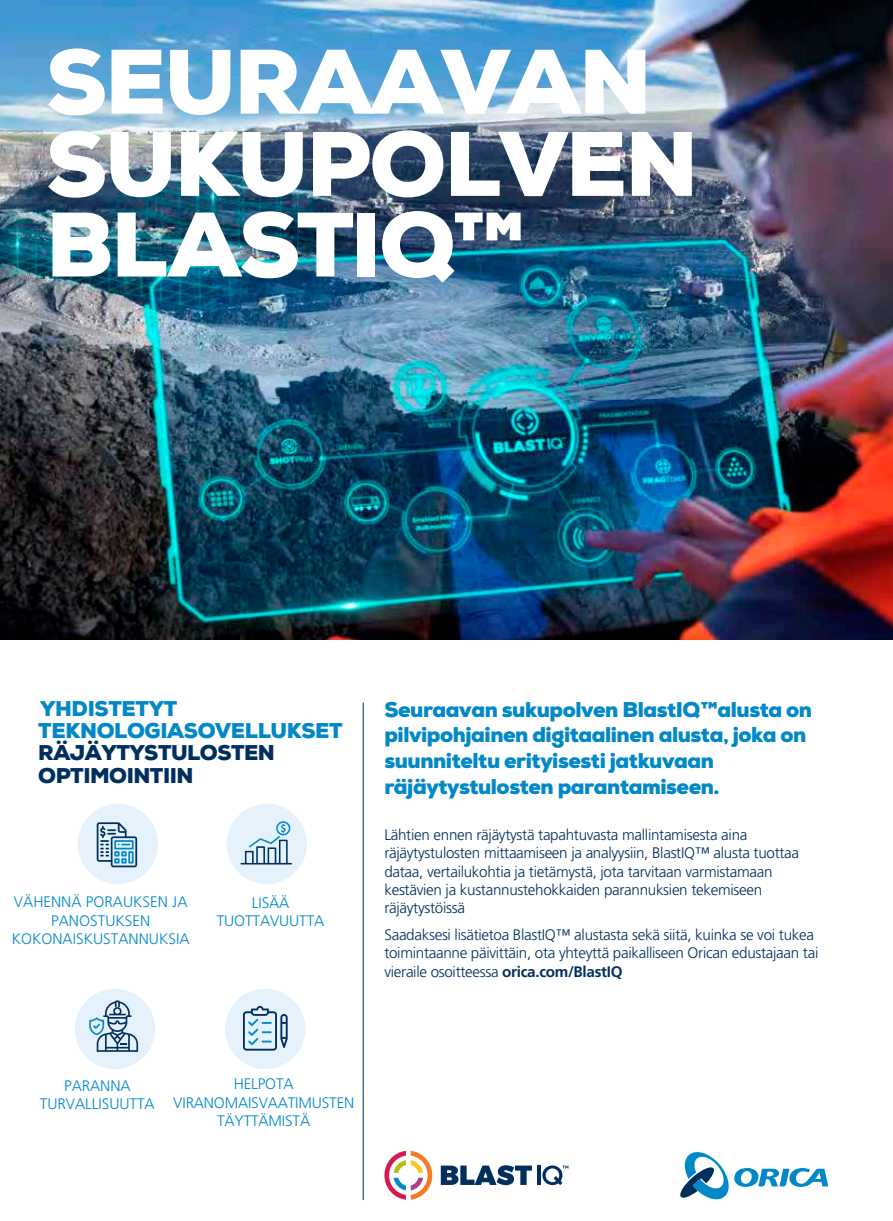
<style>
.page{position:relative;width:893px;height:1221px;background:#fff}
.page>*{position:absolute;margin:0;border:0;box-sizing:border-box;transform-origin:0 0}
.t1{font:900 91.35px/81.4px "Nexa";letter-spacing:-.02em;color:#fff}
.t2{font:900 21.3px/25.5px "Nexa";letter-spacing:-.02em;color:#0088c8}
.t3{font:900 21.3px/22px "Nexa";letter-spacing:-.025em;color:#002f5d}
.t4{font:300 15.15px/18.3px "Frutiger LT Std";letter-spacing:-.02em;color:#002f5d}
.t5{font:300 15.15px/18.3px "Frutiger LT Std";letter-spacing:-.005em;color:#0088c8;text-align:center}
.s1{font-weight:700}
</style>
<div class="page">
<img style="left:0;top:0;width:893px;height:639px">
<svg style="left:384px;top:1151px;width:48px;height:48px"></svg>
<svg style="left:441px;top:1165px;width:91px;height:19px"></svg>
<hr style="left:537px;top:1165px;width:3px;height:19px;background:#002f5d">
<svg style="left:542px;top:1165px;width:26px;height:19px"></svg>
<hr style="left:363px;top:702px;width:1px;height:497px;background:#002f5d">
<svg style="left:680px;top:1152px;width:148px;height:47px"></svg>
<div style="left:78px;top:803px;width:80px;height:81px;background:#e6f2fb;border-radius:50%"></div>
<div style="left:227px;top:803px;width:80px;height:81px;background:#e6f2fb;border-radius:50%"></div>
<div style="left:75px;top:988px;width:80px;height:81px;background:#e6f2fb;border-radius:50%"></div>
<div style="left:225px;top:988px;width:80px;height:81px;background:#e6f2fb;border-radius:50%"></div>
<svg style="left:97px;top:822px;width:40px;height:45px"></svg>
<svg style="left:240px;top:821px;width:52px;height:43px"></svg>
<svg style="left:89px;top:1000px;width:49px;height:51px"></svg>
<svg style="left:243px;top:1005px;width:45px;height:45px"></svg>
<h1 class="t1" style="left:46px;top:42px;width:654px">SEURAAVAN<br>SUKUPOLVEN<br>BLASTIQ™</h1>
<h2 class="t2" style="left:38px;top:698px;width:306px;line-height:22px">YHDISTETYT<br>TEKNOLOGIASOVELLUKSET</h2>
<h2 class="t3" style="left:38px;top:742px;width:238px">RÄJÄYTYSTULOSTEN<br>OPTIMOINTIIN</h2>
<p class="t5" style="left:12px;top:893px;width:179px">VÄHENNÄ PORAUKSEN JA<br>PANOSTUKSEN<br>KOKONAISKUSTANNUKSIA</p>
<p class="t5" style="left:217px;top:893px;width:109px">LISÄÄ<br>TUOTTAVUUTTA</p>
<h2 class="t2" style="left:384px;top:696px;width:429px">Seuraavan sukupolven BlastIQ™alusta on pilvipohjainen digitaalinen alusta, joka on suunniteltu erityisesti jatkuvaan räjäytystulosten parantamiseen.</h2>
<p class="t4" style="left:384px;top:826px;width:416px">Lähtien ennen räjäytystä tapahtuvasta mallintamisesta aina räjäytystulosten mittaamiseen ja analyysiin, BlastIQ™ alusta tuottaa dataa, vertailukohtia ja tietämystä, jota tarvitaan varmistamaan kestävien ja kustannustehokkaiden parannuksien tekemiseen räjäytystöissä</p>
<p class="t4" style="left:384px;top:925px;width:435px">Saadaksesi lisätietoa BlastIQ™ alustasta sekä siitä, kuinka se voi tukea toimintaanne päivittäin, ota yhteyttä paikalliseen Orican edustajaan tai vieraile osoitteessa <span class="s1">orica.com/BlastIQ</span></p>
<p class="t5" style="left:40px;top:1076px;width:116px">PARANNA<br>TURVALLISUUTTA</p>
<p class="t5" style="left:173px;top:1075px;width:182px">HELPOTA<br>VIRANOMAISVAATIMUSTEN<br>TÄYTTÄMISTÄ</p>
</div>
